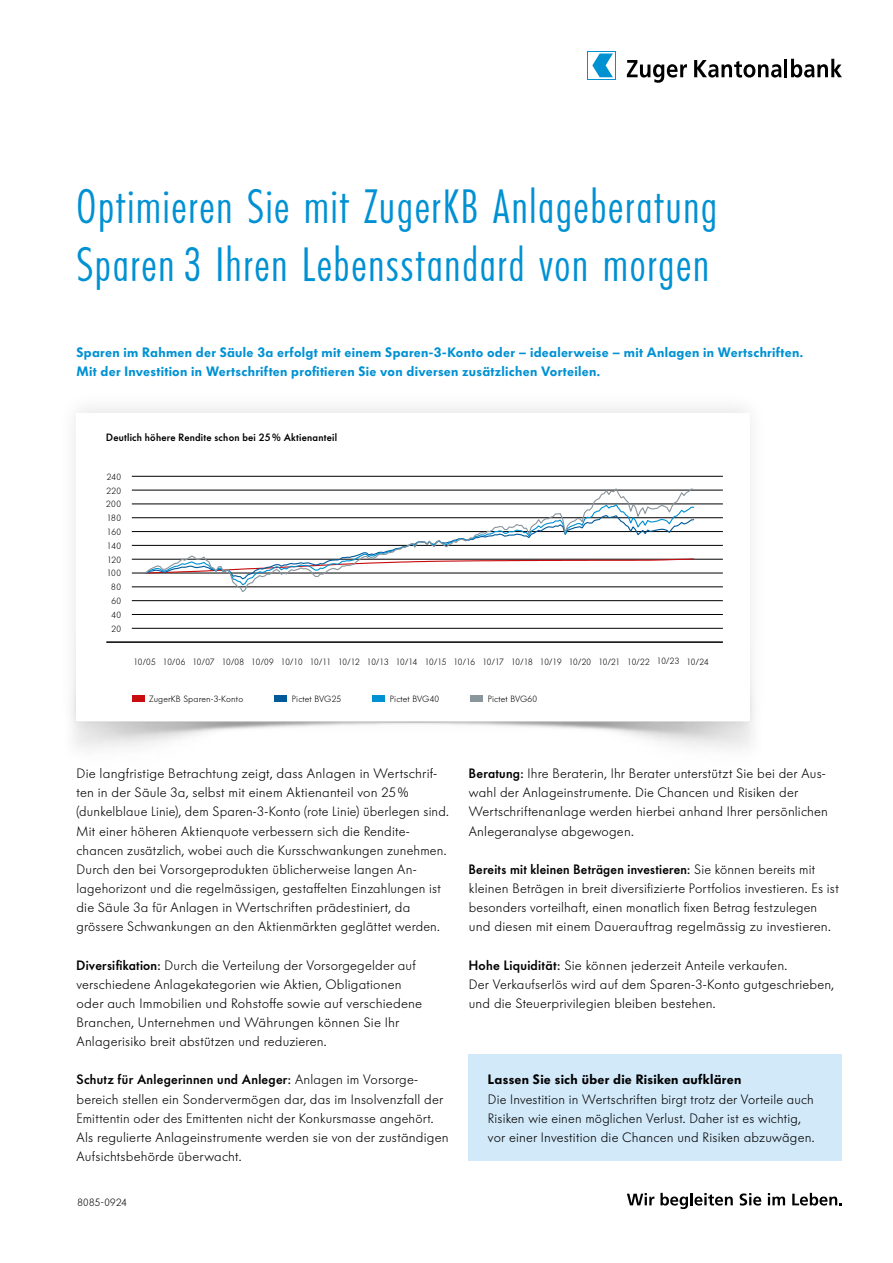
<style>
.page{position:relative;width:893px;height:1263px;background:#fff}
.page>*{position:absolute;margin:0;border:0;box-sizing:border-box;transform-origin:0 0}
.t1{font:300 48px/57.4px "Futura Condensed BQ";letter-spacing:.035em;color:#0091d3}
.t2{font:300 13.5px/19.2px "Futura BQ";letter-spacing:.015em;color:#000}
.t3{font:600 13.5px/19.2px "Futura BQ";letter-spacing:.02em;color:#0091d3}
.t4{font:600 13.5px "Futura BQ";letter-spacing:.02em;color:#000}
.t5{font:500 10.5px "Futura BQ";letter-spacing:.02em;color:#000}
.t6{font:300 10.5px "Futura BQ";letter-spacing:.035em;color:#000}
.t7{font:300 9px "Futura BQ";letter-spacing:-.015em;color:#000}
.t8{font:300 9px/13.8px "Futura BQ";letter-spacing:.015em;color:#000;text-align:center}
.s1{font-weight:500}
</style>
<div class="page">
<div style="left:57px;top:390px;width:712px;height:346px;background:#000;opacity:.1"></div>
<div style="left:77px;top:414px;width:673px;height:307px;background:#fff"></div>
<hr style="left:132px;top:476px;width:591px;height:1px;background:#000">
<hr style="left:132px;top:490px;width:591px;height:1px;background:#000">
<hr style="left:132px;top:504px;width:591px;height:1px;background:#000">
<hr style="left:132px;top:517px;width:591px;height:1px;background:#000">
<hr style="left:132px;top:531px;width:591px;height:1px;background:#000">
<hr style="left:132px;top:545px;width:591px;height:1px;background:#000">
<hr style="left:132px;top:559px;width:591px;height:1px;background:#000">
<hr style="left:132px;top:573px;width:591px;height:1px;background:#000">
<hr style="left:132px;top:587px;width:591px;height:1px;background:#000">
<hr style="left:132px;top:600px;width:591px;height:1px;background:#000">
<hr style="left:132px;top:614px;width:591px;height:1px;background:#000">
<hr style="left:132px;top:628px;width:591px;height:1px;background:#000">
<hr style="left:106px;top:641px;width:617px;height:2px;background:#000">
<svg style="left:144px;top:488px;width:551px;height:104px"></svg>
<svg style="left:627px;top:60px;width:60px;height:23px"></svg>
<svg style="left:694px;top:60px;width:87px;height:18px"></svg>
<hr style="left:784px;top:59px;width:3px;height:18px;background:#000">
<svg style="left:791px;top:59px;width:51px;height:19px"></svg>
<svg style="left:599px;top:53px;width:14px;height:25px"></svg>
<svg style="left:592px;top:54px;width:21px;height:23px"></svg>
<svg style="left:627px;top:1193px;width:27px;height:12px"></svg>
<svg style="left:660px;top:1193px;width:73px;height:16px"></svg>
<svg style="left:740px;top:1193px;width:21px;height:12px"></svg>
<svg style="left:768px;top:1193px;width:17px;height:12px"></svg>
<svg style="left:792px;top:1193px;width:50px;height:12px"></svg>
<div style="left:132px;top:695px;width:13px;height:7px;background:#c90c0f"></div>
<div style="left:275px;top:695px;width:12px;height:7px;background:#005a9a"></div>
<div style="left:373px;top:695px;width:12px;height:7px;background:#0091d3"></div>
<div style="left:471px;top:695px;width:12px;height:7px;background:#8a959c"></div>
<div style="left:469px;top:1054px;width:373px;height:107px;background:#d2e9f9"></div>
<h1 class="t1" style="left:77px;top:179px;width:642px">Optimieren Sie mit ZugerKB Anlageberatung<br>Sparen 3 Ihren Lebensstandard von morgen</h1>
<p class="t3" style="left:77px;top:343px;width:728px">Sparen im Rahmen der Säule 3a erfolgt mit einem Sparen-3-Konto oder – idealerweise – mit Anlagen in Wertschriften.<br>Mit der Investition in Wertschriften profitieren Sie von diversen zusätzlichen Vorteilen.</p>
<p class="t5" style="left:106px;top:430px;width:232px">Deutlich höhere Rendite schon bei 25% Aktienanteil</p>
<p class="t8" style="left:106px;top:470px;width:16px">240<br>220<br>200<br>180<br>160<br>140<br>120<br>100<br>80<br>60<br>40<br>20</p>
<p class="t7" style="left:133px;top:656px;width:577px">10/05 10/06 10/07 10/08 10/09 10/10 10/11 10/12 10/13 10/14 10/15 10/16 10/17 10/18 10/19 10/20 10/21 10/22 10/23 10/24</p>
<p class="t8" style="left:149px;top:692px;width:96px">ZugerKB Sparen-3-Konto</p>
<p class="t8" style="left:292px;top:692px;width:51px">Pictet BVG25</p>
<p class="t8" style="left:390px;top:692px;width:51px">Pictet BVG40</p>
<p class="t8" style="left:488px;top:692px;width:51px">Pictet BVG60</p>
<p class="t2" style="left:77px;top:764px;width:374px">Die langfristige Betrachtung zeigt, dass Anlagen in Wertschrif&shy;ten in der Säule 3a, selbst mit einem Aktienanteil von 25% (dunkelblaue Linie), dem Sparen-3-Konto (rote Linie) überlegen sind.<br>Mit einer höheren Aktienquote verbessern sich die Rendite&shy;chancen zusätzlich, wobei auch die Kursschwankungen zunehmen.<br>Durch den bei Vorsorgeprodukten üblicherweise langen An&shy;lagehorizont und die regelmässigen, gestaffelten Einzahlungen ist die Säule 3a für Anlagen in Wertschriften prädestiniert, da grössere Schwankungen an den Aktienmärkten geglättet werden.</p>
<p class="t2" style="left:77px;top:955px;width:347px"><span class="s1">Diversifikation:</span> Durch die Verteilung der Vorsorgegelder auf verschiedene Anlagekategorien wie Aktien, Obligationen oder auch Immobilien und Rohstoffe sowie auf verschiedene Branchen, Unternehmen und Währungen können Sie Ihr Anlagerisiko breit abstützen und reduzieren.</p>
<p class="t2" style="left:77px;top:1070px;width:374px"><span class="s1">Schutz für Anlegerinnen und Anleger:</span> Anlagen im Vorsorge&shy;bereich stellen ein Sondervermögen dar, das im Insolvenzfall der Emittentin oder des Emittenten nicht der Konkursmasse angehört.<br>Als regulierte Anlageinstrumente werden sie von der zuständigen Aufsichtsbehörde überwacht.</p>
<p class="t6" style="left:77px;top:1195px;width:51px">8085-0924</p>
<p class="t2" style="left:469px;top:764px;width:361px"><span class="s1">Beratung:</span> Ihre Beraterin, Ihr Berater unterstützt Sie bei der Aus&shy;wahl der Anlageinstrumente. Die Chancen und Risiken der Wertschriftenanlage werden hierbei anhand Ihrer persönlichen Anlegeranalyse abgewogen.</p>
<p class="t2" style="left:469px;top:859px;width:371px"><span class="s1">Bereits mit kleinen Beträgen investieren:</span> Sie können bereits mit kleinen Beträgen in breit diversifizierte Portfolios investieren. Es ist besonders vorteilhaft, einen monatlich fixen Betrag festzulegen und diesen mit einem Dauerauftrag regelmässig zu investieren.</p>
<p class="t2" style="left:469px;top:955px;width:367px"><span class="s1">Hohe Liquidität:</span> Sie können jederzeit Anteile verkaufen.<br>Der Verkaufserlös wird auf dem Sparen-3-Konto gutgeschrieben, und die Steuerprivilegien bleiben bestehen.</p>
<p class="t4" style="left:488px;top:1071px;width:255px">Lassen Sie sich über die Risiken aufklären</p>
<p class="t2" style="left:488px;top:1089px;width:328px">Die Investition in Wertschriften birgt trotz der Vorteile auch<br>Risiken wie einen möglichen Verlust. Daher ist es wichtig, vor einer Investition die Chancen und Risiken abzuwägen.</p>
</div>
